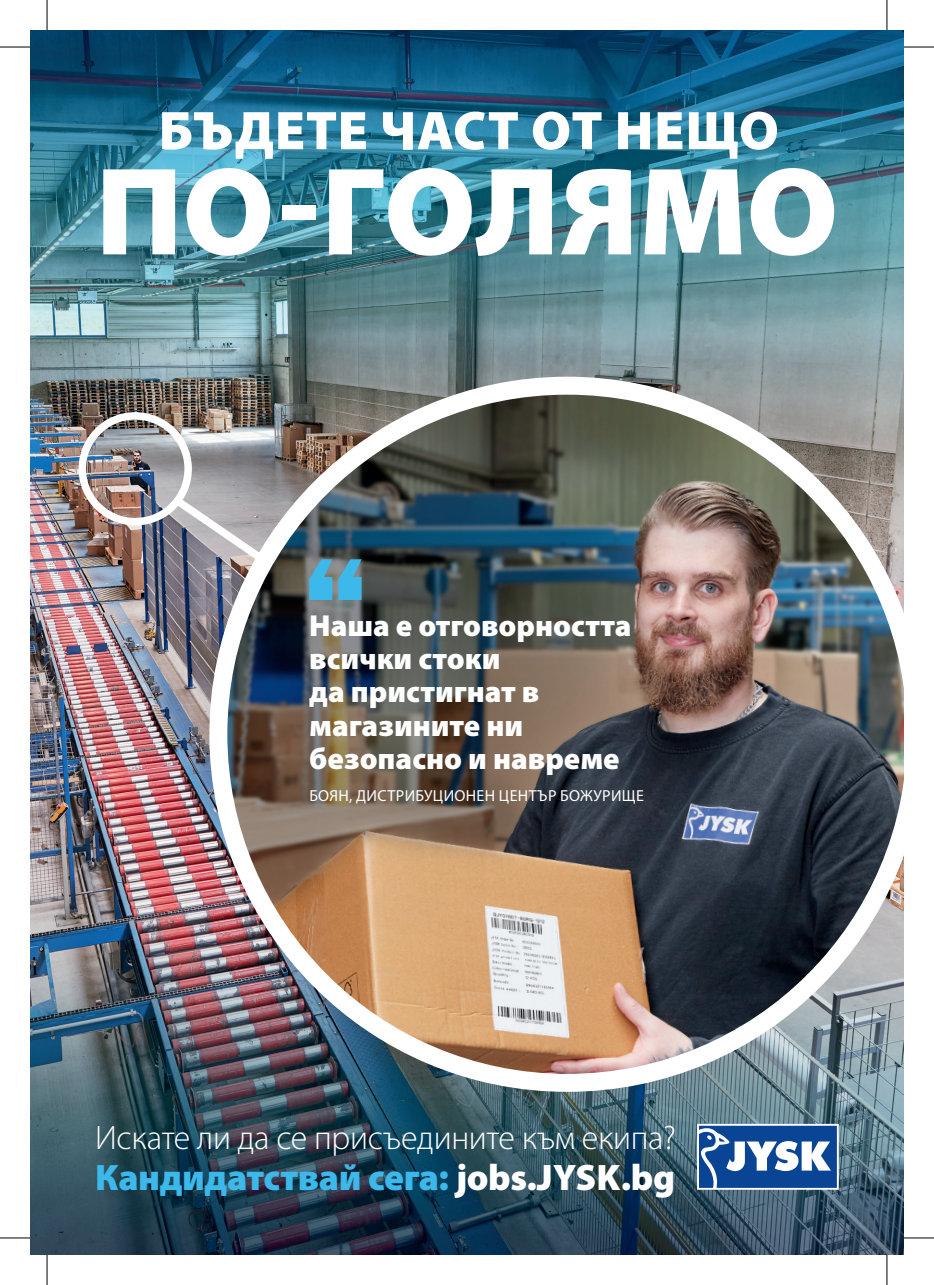
<style>
.page{position:relative;width:934px;height:1285px;background:#fff}
.page>*{position:absolute;margin:0;border:0;box-sizing:border-box;transform-origin:0 0}
.t1{font:900 126px "Myriad Pro";letter-spacing:-.005em;color:#fff}
.t2{font:900 55px "Myriad Pro";letter-spacing:.01em;color:#fff}
.t3{font:900 37px "Myriad Pro";letter-spacing:-.01em;color:#3cb8ea}
.t4{font:300 34px "Myriad Pro";letter-spacing:-.01em;color:#fff}
.t5{font:900 30.4px/33.4px "Myriad Pro";color:#fff}
.t6{font:16px "Myriad Pro";letter-spacing:.02em;color:#fff}
.s1{color:#fff}
</style>
<div class="page">
<img style="left:30px;top:30px;width:873px;height:1225px">
<img style="left:209px;top:377px;width:694px;height:714px">
<img style="left:81px;top:409px;width:196px;height:164px">
<svg style="left:309px;top:559px;width:52px;height:41px;background:#51a8ca"></svg>
<svg style="left:696px;top:1123px;width:142px;height:66px"></svg>
<hr style="left:0;top:47px;width:30px;height:1px;background:#000">
<hr style="left:903px;top:47px;width:30px;height:1px;background:#000">
<hr style="left:0;top:1237px;width:30px;height:1px;background:#000">
<hr style="left:903px;top:1237px;width:30px;height:1px;background:#000">
<hr style="left:47px;top:0;width:1px;height:30px;background:#000">
<hr style="left:47px;top:1255px;width:1px;height:30px;background:#000">
<hr style="left:886px;top:0;width:1px;height:30px;background:#000">
<hr style="left:886px;top:1255px;width:1px;height:30px;background:#000">
<h2 class="t2" style="left:159px;top:94px;width:621px">БЪДЕТЕ ЧАСТ ОТ НЕЩО</h2>
<h1 class="t1" style="left:95px;top:128px;width:744px">ПО-ГОЛЯМО</h1>
<p class="t5" style="left:309px;top:607px;width:324px">Наша е отговорността всички стоки<br>да пристигнат в магазините ни безопасно и навреме</p>
<p class="t6" style="left:309px;top:786px;width:336px">БОЯН, ДИСТРИБУЦИОНЕН ЦЕНТЪР БОЖУРИЩЕ</p>
<p class="t4" style="left:95px;top:1119px;width:582px">Искате ли да се присъедините към екипа?</p>
<p class="t3" style="left:95px;top:1152px;width:581px">Кандидатствай сега: <span class="s1">jobs.JYSK.bg</span></p>
</div>
